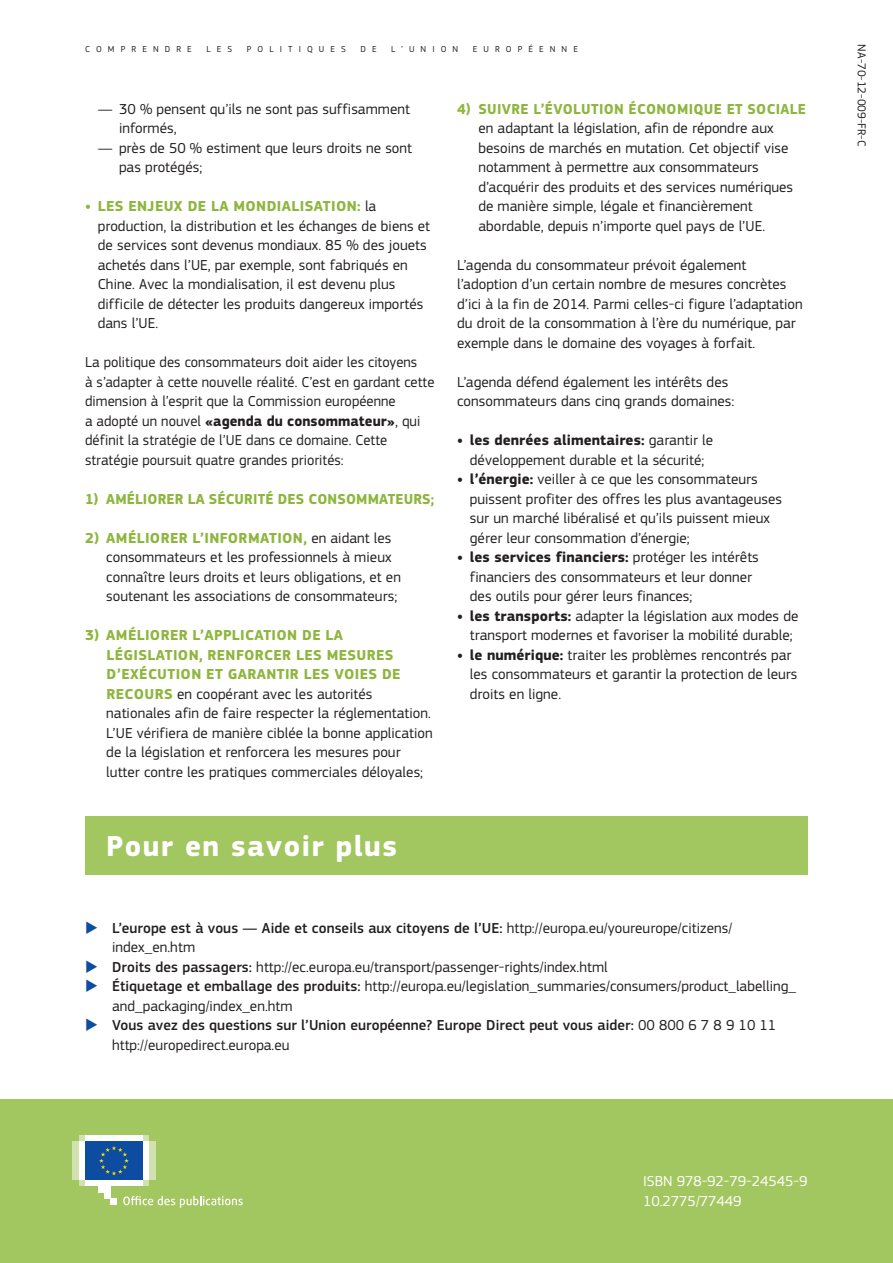
<style>
.page{position:relative;width:893px;height:1263px;background:#fff}
.page>*{position:absolute;margin:0;border:0;box-sizing:border-box;transform-origin:0 0}
.Heading01_neg{font:700 30px "EC Square Sans Pro";letter-spacing:.05em;color:#fff}
.BodyText_Indent{font:15px/19.5px "EC Square Sans Pro";letter-spacing:.005em;color:#231f20}
.BodyText{font:15px/19.5px "EC Square Sans Pro";letter-spacing:.005em;color:#231f20}
.t1{font:500 15px/19.5px "EC Square Sans Pro";letter-spacing:.005em;color:#231f20}
.BodyText_Indent_copy{font:15px/19.5px "EC Square Sans Pro";letter-spacing:.005em;color:#231f20}
.BodyText_Indent-2{font:700 15px "EC Square Sans Pro";letter-spacing:.01em;color:#8eb63e}
.BodyText-2{font:15px "EC Square Sans Pro";color:#fff}
.t2{font:12px "EC Square Sans Pro";color:#231f20}
.t3{font:9px "EC Square Sans Pro";letter-spacing:.68em;color:#231f20}
.s1{font-weight:700;color:#8eb63e}
.s2{font-weight:700}
.s3{font-weight:400}
.s4{font-weight:500}
</style>
<div class="page">
<div style="left:85px;top:816px;width:723px;height:58px;background:#a3c760"></div>
<div style="left:0;top:1099px;width:893px;height:164px;background:#a3c760"></div>
<div style="left:79px;top:1180px;width:70px;height:6px;background:#d0e2af"></div>
<div style="left:79px;top:1135px;width:70px;height:6px;background:#d0e2af"></div>
<div style="left:85px;top:1135px;width:58px;height:6px;background:#fff"></div>
<div style="left:85px;top:1180px;width:58px;height:6px;background:#fff"></div>
<div style="left:143px;top:1141px;width:6px;height:39px;background:#fff"></div>
<div style="left:149px;top:1141px;width:6px;height:39px;background:#d0e2af"></div>
<div style="left:79px;top:1141px;width:6px;height:39px;background:#fff"></div>
<div style="left:73px;top:1141px;width:6px;height:39px;background:#d0e2af"></div>
<div style="left:98px;top:1180px;width:13px;height:12px;background:#fff"></div>
<div style="left:104px;top:1180px;width:7px;height:19px;background:#fff"></div>
<svg style="left:111px;top:1199px;width:6px;height:6px"></svg>
<div style="left:85px;top:1141px;width:58px;height:39px;background:#0d4da1"></div>
<svg style="left:99px;top:1146px;width:30px;height:29px"></svg>
<svg style="left:123px;top:1196px;width:120px;height:12px"></svg>
<p class="t3" style="left:85px;top:43px;width:108px">COMPRENDRE</p>
<p class="t3" style="left:206px;top:43px;width:27px">LES</p>
<p class="t3" style="left:247px;top:43px;width:101px">POLITIQUES</p>
<p class="t3" style="left:360px;top:43px;width:18px">D E</p>
<p class="t3" style="left:391px;top:43px;width:69px">L’UNION</p>
<p class="t3" style="left:473px;top:43px;width:107px">EUROPÉENNE</p>
<p class="BodyText_Indent_copy" style="left:119px;top:99px;width:293px;text-indent:-21px">— 30 % pensent qu’ils ne sont pas suffisamment informés,</p>
<p class="BodyText_Indent_copy" style="left:119px;top:138px;width:294px;text-indent:-21px">— près de 50 % estiment que leurs droits ne sont pas protégés;</p>
<p class="BodyText_Indent" style="left:98px;top:197px;width:334px;text-indent:-13px"><span class="s1">• LES ENJEUX DE LA MONDIALISATION:</span> la production, la distribution et les échanges de biens et de services sont devenus mondiaux. 85 % des jouets achetés dans l’UE, par exemple, sont fabriqués en Chine. Avec la mondialisation, il est devenu plus difficile de détecter les produits dangereux importés dans l’UE.</p>
<p class="BodyText" style="left:85px;top:353px;width:351px">La politique des consommateurs doit aider les citoyens<br>à s’adapter à cette nouvelle réalité. C’est en gardant cette dimension à l’esprit que la Commission européenne<br>a adopté un nouvel <span class="s2">«agenda du consommateur»</span>, qui définit la stratégie de l’UE dans ce domaine. Cette stratégie poursuit quatre grandes priorités:</p>
<p class="BodyText_Indent-2" style="left:85px;top:490px;width:351px">1) AMÉLIORER LA SÉCURITÉ DES CONSOMMATEURS;</p>
<p class="BodyText_Indent" style="left:106px;top:528px;width:296px;text-indent:-21px"><span class="s1">2) AMÉLIORER L’INFORMATION,</span> en aidant les consommateurs et les professionnels à mieux connaître leurs droits et leurs obligations, et en soutenant les associations de consommateurs;</p>
<p class="BodyText_Indent" style="left:106px;top:626px;width:328px;text-indent:-21px"><span class="s1">3) AMÉLIORER L’APPLICATION DE LA LÉGISLATION, RENFORCER LES MESURES D’EXÉCUTION ET GARANTIR LES VOIES DE RECOURS</span> en coopérant avec les autorités nationales afin de faire respecter la réglementation.<br>L’UE vérifiera de manière ciblée la bonne application de la législation et renforcera les mesures pour lutter contre les pratiques commerciales déloyales;</p>
<p class="Heading01_neg" style="left:106px;top:828px;width:292px">Pour en savoir plus</p>
<p class="BodyText_Indent" style="left:478px;top:99px;width:329px;text-indent:-21px"><span class="s1">4) SUIVRE L’ÉVOLUTION ÉCONOMIQUE ET SOCIALE </span>en adaptant la législation, afin de répondre aux besoins de marchés en mutation. Cet objectif vise notamment à permettre aux consommateurs d’acquérir des produits et des services numériques de manière simple, légale et financièrement abordable, depuis n’importe quel pays de l’UE.</p>
<p class="BodyText" style="left:457px;top:255px;width:347px">L’agenda du consommateur prévoit également l’adoption d’un certain nombre de mesures concrètes d’ici à la fin de 2014. Parmi celles-ci figure l’adaptation du droit de la consommation à l’ère du numérique, par exemple dans le domaine des voyages à forfait.</p>
<p class="BodyText" style="left:457px;top:372px;width:279px">L’agenda défend également les intérêts des consommateurs dans cinq grands domaines:</p>
<p class="BodyText_Indent" style="left:457px;top:431px;width:258px;text-align:center"><span class="s2">• les denrées alimentaires:</span> garantir le développement durable et la sécurité;</p>
<p class="BodyText_Indent" style="left:470px;top:470px;width:314px;text-indent:-13px"><span class="s2">• l’énergie:</span> veiller à ce que les consommateurs puissent profiter des offres les plus avantageuses sur un marché libéralisé et qu’ils puissent mieux gérer leur consommation d’énergie;</p>
<p class="BodyText_Indent" style="left:470px;top:548px;width:290px;text-indent:-13px"><span class="s2">• les services financiers:</span> protéger les intérêts financiers des consommateurs et leur donner des outils pour gérer leurs finances;</p>
<p class="BodyText_Indent" style="left:457px;top:606px;width:343px;text-align:center"><span class="s2">• les transports:</span> adapter la législation aux modes de transport modernes et favoriser la mobilité durable;</p>
<p class="BodyText_Indent" style="left:470px;top:645px;width:329px;text-indent:-13px"><span class="s2">• le numérique:</span> traiter les problèmes rencontrés par les consommateurs et garantir la protection de leurs droits en ligne.</p>
<p class="t1" style="left:112px;top:918px;width:622px">L’europe est à vous — Aide et conseils aux citoyens de l’UE: <span class="s3">http://europa.eu/youreurope/citizens/ index_en.htm</span></p>
<p class="BodyText_Indent" style="left:112px;top:957px;width:497px"><span class="s4">Droits des passagers:</span> http://ec.europa.eu/transport/passenger-rights/index.html</p>
<p class="BodyText_Indent" style="left:112px;top:977px;width:685px"><span class="s4">Étiquetage et emballage des produits:</span> http://europa.eu/legislation_summaries/consumers/product_labelling_ and_packaging/index_en.htm</p>
<p class="t1" style="left:112px;top:1016px;width:666px">Vous avez des questions sur l’Union européenne? Europe Direct peut vous aider: <span class="s3">00 800 6 7 8 9 10 11 http://europedirect.europa.eu</span></p>
<p class="BodyText-2" style="left:643px;top:1173px;width:166px">ISBN 978-92-79-24545-9</p>
<p class="BodyText-2" style="left:643px;top:1192px;width:100px">10.2775/77449</p>
<p class="t2" style="left:869px;top:44px;width:103px;rotate:90deg">NA-70-12-009-FR-C</p>
</div>
